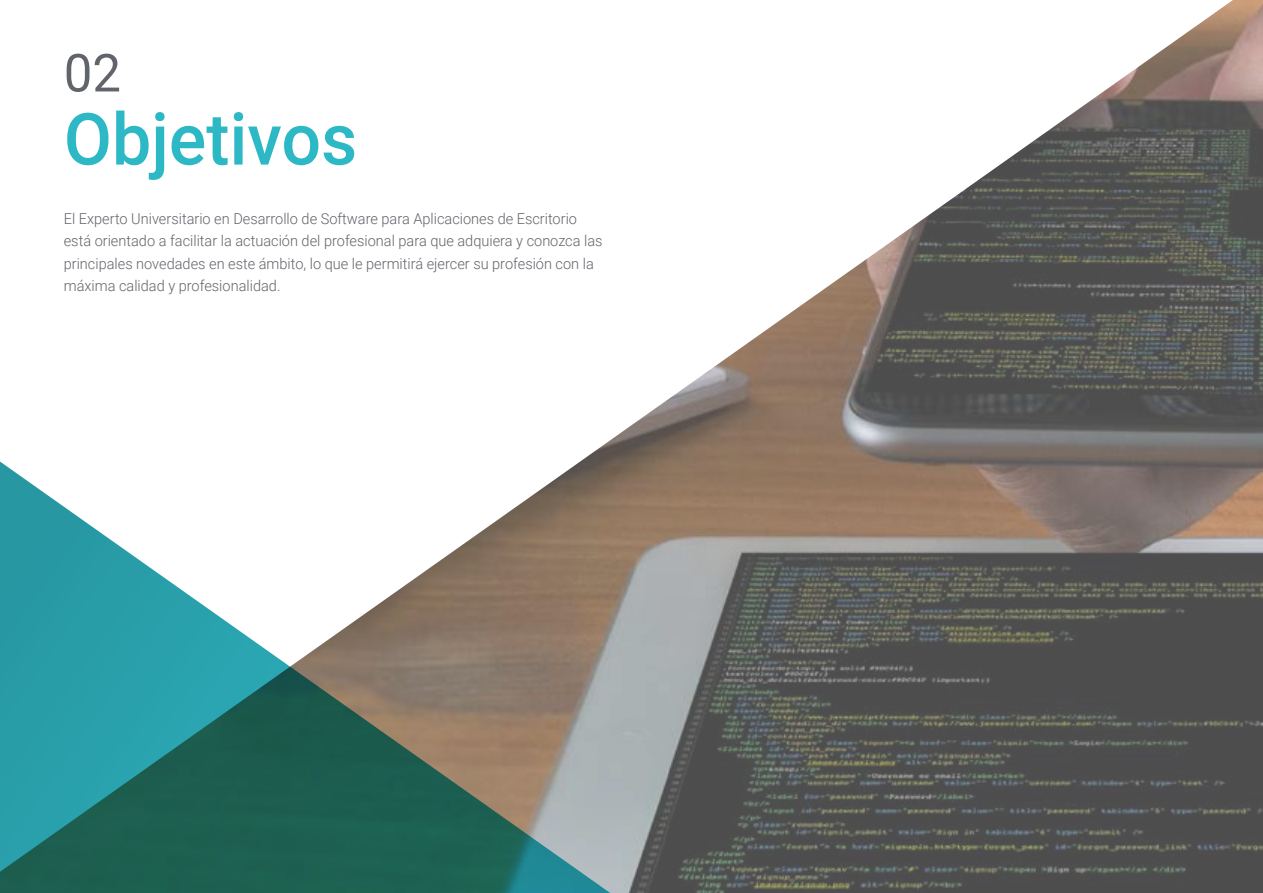
<style>
.page{position:relative;width:1263px;height:893px;background:#fff}
.page>*{position:absolute;margin:0;border:0;box-sizing:border-box;transform-origin:0 0}
.t1{font:500 72px "Roboto";color:#2db8c5}
.t2{font:52.5px "Roboto";color:#61646a}
.t3{font:300 15px/22.5px "Roboto";color:#61646a}
</style>
<div class="page">
<img style="left:602px;top:0;width:661px;height:893px">
<svg style="left:0;top:446px;width:640px;height:447px"></svg>
<h2 class="t2" style="left:64px;top:36px;width:59px">02</h2>
<h1 class="t1" style="left:64px;top:89px;width:295px">Objetivos</h1>
<p class="t3" style="left:64px;top:207px;width:540px">El Experto Universitario en Desarrollo de Software para Aplicaciones de Escritorio está orientado a facilitar la actuación del profesional para que adquiera y conozca las principales novedades en este ámbito, lo que le permitirá ejercer su profesión con la máxima calidad y profesionalidad.</p>
</div>
